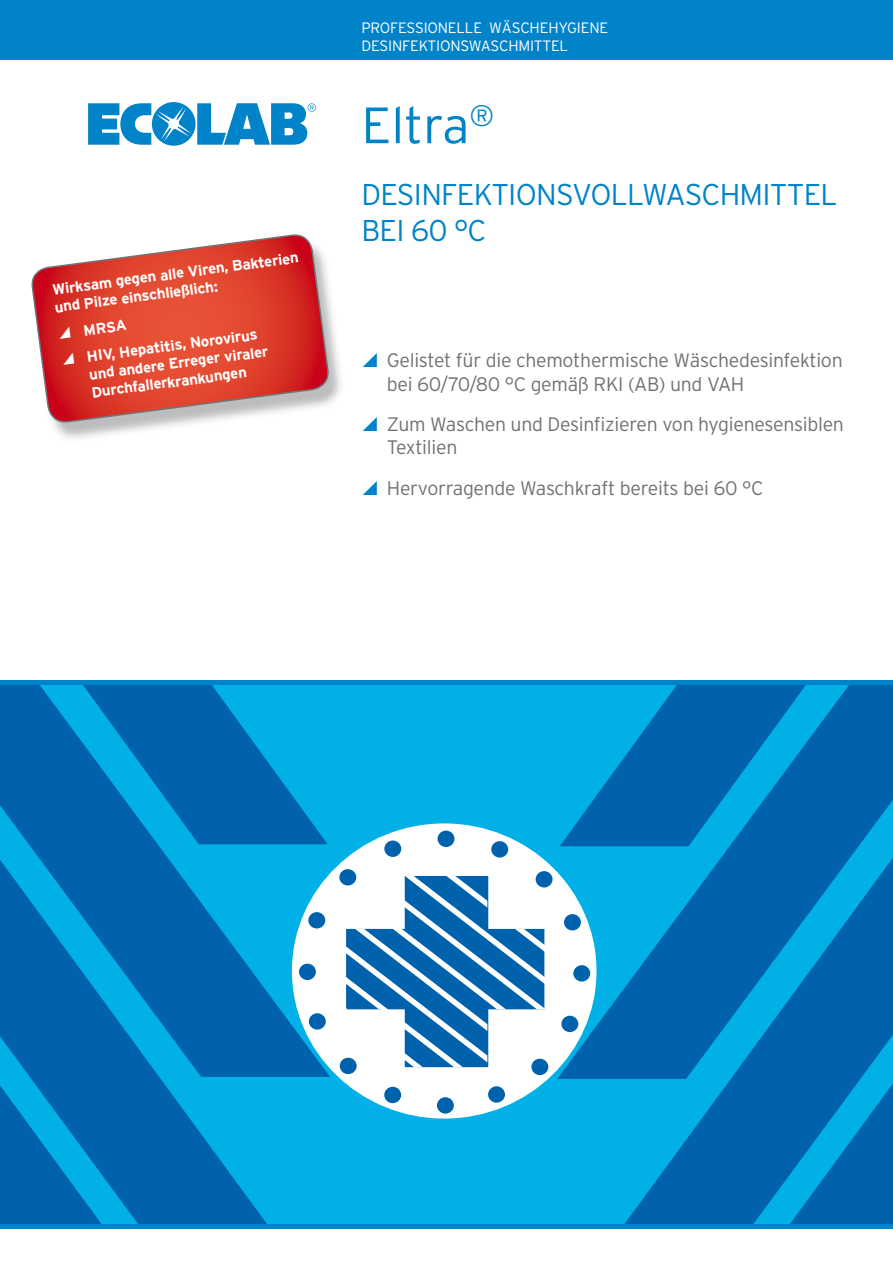
<style>
.page{position:relative;width:893px;height:1263px;background:#fff}
.page>*{position:absolute;margin:0;border:0;box-sizing:border-box;transform-origin:0 0}
.t1{font:300 51px "Interstate";color:#0083c8}
.t2{font:300 30px/36px "Interstate";letter-spacing:-.025em;color:#0083c8}
.t3{font:300 19.5px/23.4px "Interstate";letter-spacing:-.015em;color:#707173}
.t4{font:700 15px/17.7px "Interstate";color:#fff}
.t5{font:300 15px/18px "Interstate";letter-spacing:-.015em;color:#fff}
</style>
<div class="page">
<div style="left:0;top:682px;width:893px;height:545px;background:#00b0e6"></div>
<svg style="left:108px;top:844px;width:222px;height:233px"></svg>
<svg style="left:108px;top:860px;width:161px;height:364px;fill:#0062ac"></svg>
<svg style="left:108px;top:685px;width:220px;height:159px"></svg>
<svg style="left:557px;top:846px;width:226px;height:233px"></svg>
<svg style="left:622px;top:857px;width:161px;height:367px;fill:#0062ac"></svg>
<svg style="left:560px;top:685px;width:223px;height:161px"></svg>
<div style="left:292px;top:823px;width:304px;height:295px;background:#fff;border-radius:50%"></div>
<div style="left:339px;top:869px;width:17px;height:16px;background:#0062ac;border-radius:50%"></div>
<div style="left:384px;top:840px;width:17px;height:17px;background:#0062ac;border-radius:50%"></div>
<div style="left:438px;top:831px;width:16px;height:16px;background:#0062ac;border-radius:50%"></div>
<div style="left:491px;top:841px;width:17px;height:16px;background:#0062ac;border-radius:50%"></div>
<svg style="left:536px;top:871px;width:17px;height:16px"></svg>
<div style="left:564px;top:914px;width:17px;height:16px;background:#0062ac;border-radius:50%"></div>
<div style="left:573px;top:965px;width:17px;height:16px;background:#0062ac;border-radius:50%"></div>
<div style="left:561px;top:1016px;width:17px;height:16px;background:#0062ac;border-radius:50%"></div>
<div style="left:531px;top:1059px;width:17px;height:16px;background:#0062ac;border-radius:50%"></div>
<div style="left:488px;top:1086px;width:17px;height:17px;background:#0062ac;border-radius:50%"></div>
<div style="left:437px;top:1097px;width:17px;height:16px;background:#0062ac;border-radius:50%"></div>
<div style="left:384px;top:1087px;width:17px;height:16px;background:#0062ac;border-radius:50%"></div>
<div style="left:340px;top:1058px;width:17px;height:16px;background:#0062ac;border-radius:50%"></div>
<div style="left:299px;top:964px;width:17px;height:16px;background:#0062ac;border-radius:50%"></div>
<svg style="left:783px;top:685px;width:110px;height:539px;fill:#0062ac"></svg>
<svg style="left:0;top:685px;width:108px;height:539px;fill:#0062ac"></svg>
<svg style="left:307px;top:876px;width:246px;height:191px"></svg>
<div style="left:0;top:0;width:893px;height:60px;background:#0083c8"></div>
<div style="left:0;top:680px;width:893px;height:5px;background:#0083c8"></div>
<div style="left:0;top:1224px;width:893px;height:5px;background:#0083c8"></div>
<svg style="left:88px;top:102px;width:228px;height:44px"></svg>
<svg style="left:31px;top:234px;width:298px;height:189px;background:#dd6155"></svg>
<svg style="left:59px;top:326px;width:12px;height:13px"></svg>
<svg style="left:62px;top:353px;width:12px;height:12px"></svg>
<p class="t4" style="left:51px;top:282px;width:250px;rotate:-8deg">Wirksam gegen alle Viren, Bakterien und Pilze einschließlich:</p>
<p class="t4" style="left:81px;top:317px;width:173px;line-height:27.2px;rotate:-8deg">MRSA<br>HIV, Hepatitis, Norovirus</p>
<p class="t4" style="left:88px;top:366px;width:182px;rotate:-8deg">und andere Erreger viraler<br>Durchfallerkrankungen</p>
<p class="t5" style="left:361px;top:19px;width:248px">PROFESSIONELLE WäSCHEHyGIENE<br>DESINFEKTIONSWASCHMITTEL</p>
<h1 class="t1" style="left:361px;top:97px;width:134px">Eltra<sup>®</sup></h1>
<h2 class="t2" style="left:361px;top:176px;width:478px">DESINFEKTIONSVOLLWASCHMITTEL<br>BEI 60 °C</h2>
<p class="t3" style="left:387px;top:349px;width:457px">Gelistet für die chemothermische Wäschedesinfektion bei 60/70/80 °C gemäß RKI (AB) und VAH</p>
<p class="t3" style="left:387px;top:412px;width:459px">Zum Waschen und Desinfizieren von hygienesensiblen<br>Textilien</p>
<p class="t3" style="left:387px;top:476px;width:378px">Hervorragende Waschkraft bereits bei 60 °C</p>
</div>
